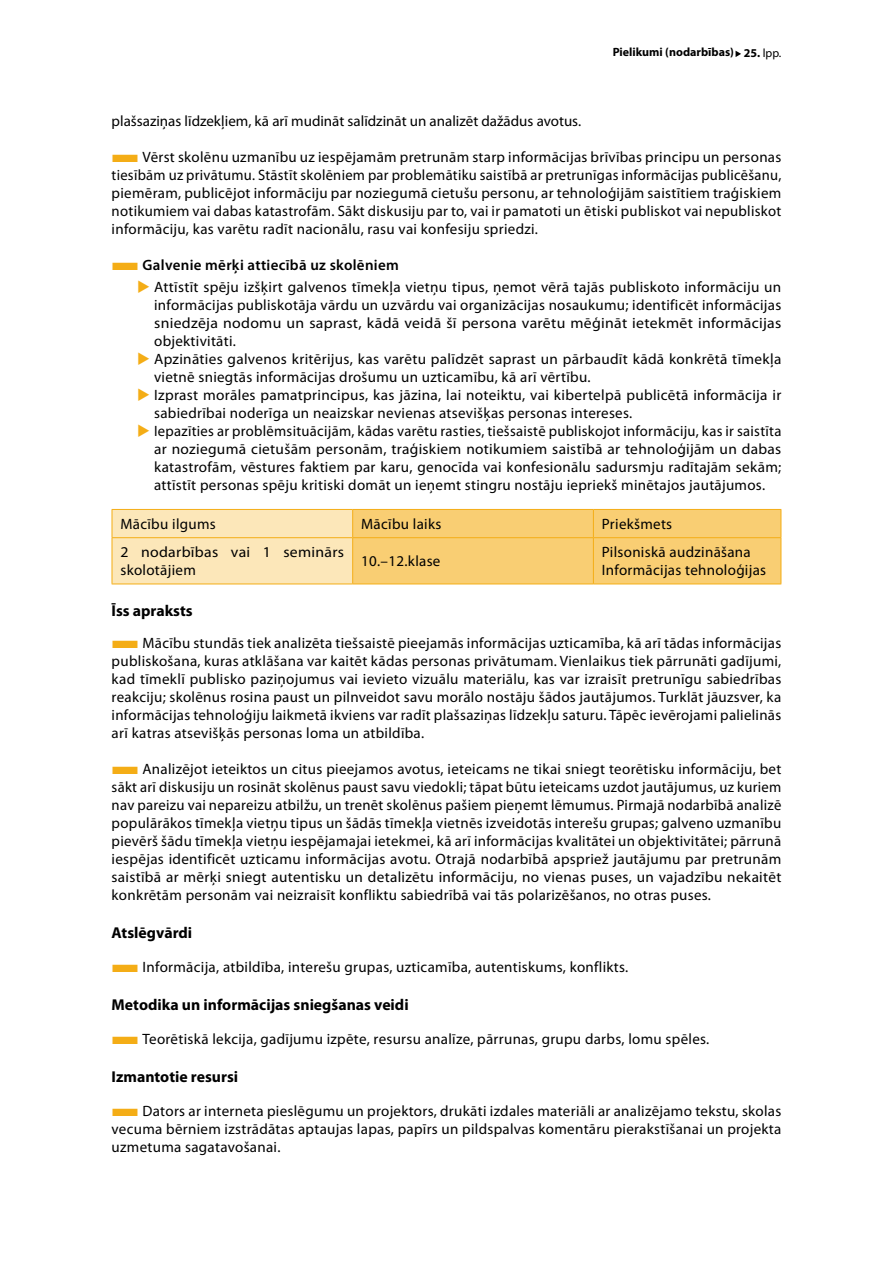
<style>
.page{position:relative;width:893px;height:1263px;background:#fff}
.page>*{position:absolute;margin:0;border:0;box-sizing:border-box;transform-origin:0 0}
.t1{font:700 15.75px "Myriad Pro";color:#000}
.t2{font:15px/18px "Myriad Pro";letter-spacing:.02em;color:#000;text-align:justify}
.t3{font:15px "Myriad Pro";color:#000}
.t4{font:15px/18px "Myriad Pro";letter-spacing:.02em;color:#000;scale:1.05 1}
.t5{font:700 12px "Myriad Pro";color:#000}
.s1{font-weight:400}
.s2{color:#f4ad16}
.s3{font-weight:600}
</style>
<div class="page">
<svg style="left:735px;top:51px;width:6px;height:6px"></svg>
<hr style="left:112px;top:584px;width:241px;height:1px;background:#f4ad16">
<svg style="left:112px;top:509px;width:670px;height:75px;background:#f9d588"></svg>
<hr style="left:593px;top:538px;width:1px;height:46px;background:#f4ad16">
<hr style="left:781px;top:538px;width:1px;height:46px;background:#f4ad16">
<hr style="left:353px;top:537px;width:240px;height:1px;background:#f4ad16">
<hr style="left:593px;top:537px;width:188px;height:1px;background:#f4ad16">
<hr style="left:353px;top:584px;width:240px;height:1px;background:#f4ad16">
<hr style="left:593px;top:584px;width:188px;height:1px;background:#f4ad16">
<p class="t5" style="left:613px;top:44px;width:123px">Pielikumi (nodarbības)</p>
<p class="t5" style="left:671px;top:45px;width:112px">Priekšvārds 25. <span class="s1">lpp.</span></p>
<p class="t3" style="left:112px;top:112px;width:471px">plašsaziņas līdzekļiem, kā arī mudināt salīdzināt un analizēt dažādus avotus.</p>
<p class="t2" style="left:112px;top:148px;width:671px"><span class="s2">■</span>Vērst skolēnu uzmanību uz iespējamām pretrunām starp informācijas brīvības principu un personas tiesībām uz privātumu. Stāstīt skolēniem par problemātiku saistībā ar pretrunīgas informācijas publicēšanu, piemēram, publicējot informāciju par noziegumā cietušu personu, ar tehnoloģijām saistītiem traģiskiem notikumiem vai dabas katastrofām. Sākt diskusiju par to, vai ir pamatoti un ētiski publiskot vai nepubliskot informāciju, kas varētu radīt nacionālu, rasu vai konfesiju spriedzi.</p>
<p class="t2" style="left:154px;top:254px;width:629px;line-height:22.2px;text-indent:-43px"><span class="s2">■</span><span class="s3">Galvenie mērķi attiecībā uz skolēniem<br></span>Attīstīt spēju izšķirt galvenos tīmekļa vietņu tipus, ņemot vērā tajās publiskoto informāciju un</p>
<p class="t2" style="left:154px;top:296px;width:629px;text-align:left">informācijas publiskotāja vārdu un uzvārdu vai organizācijas nosaukumu; identificēt informācijas sniedzēja nodomu un saprast, kādā veidā šī persona varētu mēģināt ietekmēt informācijas objektivitāti.<br>Apzināties galvenos kritērijus, kas varētu palīdzēt saprast un pārbaudīt kādā konkrētā tīmekļa vietnē sniegtās informācijas drošumu un uzticamību, kā arī vērtību.<br>Izprast morāles pamatprincipus, kas jāzina, lai noteiktu, vai kibertelpā publicētā informācija ir sabiedrībai noderīga un neaizskar nevienas atsevišķas personas intereses.<br>Iepazīties ar problēmsituācijām, kādas varētu rasties, tiešsaistē publiskojot informāciju, kas ir saistīta ar noziegumā cietušām personām, traģiskiem notikumiem saistībā ar tehnoloģijām un dabas katastrofām, vēstures faktiem par karu, genocīda vai konfesionālu sadursmju radītajām sekām; attīstīt personas spēju kritiski domāt un ieņemt stingru nostāju iepriekš minētajos jautājumos.</p>
<p class="t2" style="left:120px;top:515px;width:97px">Mācību ilgums</p>
<p class="t2" style="left:361px;top:515px;width:82px">Mācību laiks</p>
<p class="t2" style="left:602px;top:515px;width:72px">Priekšmets</p>
<p class="t4" style="left:120px;top:543px;width:215px">2 nodarbības vai 1 seminārs skolotājiem</p>
<p class="t2" style="left:361px;top:552px;width:81px">10.–12.klase</p>
<p class="t2" style="left:602px;top:543px;width:166px">Pilsoniskā audzināšana<br>Informācijas tehnoloģijas</p>
<p class="t1" style="left:112px;top:601px;width:83px">Īss apraksts</p>
<p class="t2" style="left:112px;top:634px;width:671px"><span class="s2">■</span>Mācību stundās tiek analizēta tiešsaistē pieejamās informācijas uzticamība, kā arī tādas informācijas publiskošana, kuras atklāšana var kaitēt kādas personas privātumam. Vienlaikus tiek pārrunāti gadījumi, kad tīmeklī publisko paziņojumus vai ievieto vizuālu materiālu, kas var izraisīt pretrunīgu sabiedrības reakciju; skolēnus rosina paust un pilnveidot savu morālo nostāju šādos jautājumos. Turklāt jāuzsver, ka informācijas tehnoloģiju laikmetā ikviens var radīt plašsaziņas līdzekļu saturu. Tāpēc ievērojami palielinās arī katras atsevišķās personas loma un atbildība.</p>
<p class="t2" style="left:112px;top:760px;width:671px"><span class="s2">■</span>Analizējot ieteiktos un citus pieejamos avotus, ieteicams ne tikai sniegt teorētisku informāciju, bet sākt arī diskusiju un rosināt skolēnus paust savu viedokli; tāpat būtu ieteicams uzdot jautājumus, uz kuriem nav pareizu vai nepareizu atbilžu, un trenēt skolēnus pašiem pieņemt lēmumus. Pirmajā nodarbībā analizē populārākos tīmekļa vietņu tipus un šādās tīmekļa vietnēs izveidotās interešu grupas; galveno uzmanību pievērš šādu tīmekļa vietņu iespējamajai ietekmei, kā arī informācijas kvalitātei un objektivitātei; pārrunā iespējas identificēt uzticamu informācijas avotu. Otrajā nodarbībā apspriež jautājumu par pretrunām saistībā ar mērķi sniegt autentisku un detalizētu informāciju, no vienas puses, un vajadzību nekaitēt konkrētām personām vai neizraisīt konfliktu sabiedrībā vai tās polarizēšanos, no otras puses.</p>
<p class="t1" style="left:112px;top:922px;width:82px">Atslēgvārdi</p>
<p class="t2" style="left:112px;top:958px;width:518px"><span class="s2">■</span>Informācija, atbildība, interešu grupas, uzticamība, autentiskums, konflikts.</p>
<p class="t1" style="left:112px;top:994px;width:299px">Metodika un informācijas sniegšanas veidi</p>
<p class="t2" style="left:112px;top:1030px;width:599px"><span class="s2">■</span>Teorētiskā lekcija, gadījumu izpēte, resursu analīze, pārrunas, grupu darbs, lomu spēles.</p>
<p class="t1" style="left:112px;top:1066px;width:128px">Izmantotie resursi</p>
<p class="t2" style="left:112px;top:1102px;width:671px"><span class="s2">■</span>Dators ar interneta pieslēgumu un projektors, drukāti izdales materiāli ar analizējamo tekstu, skolas vecuma bērniem izstrādātas aptaujas lapas, papīrs un pildspalvas komentāru pierakstīšanai un projekta uzmetuma sagatavošanai.</p>
</div>
